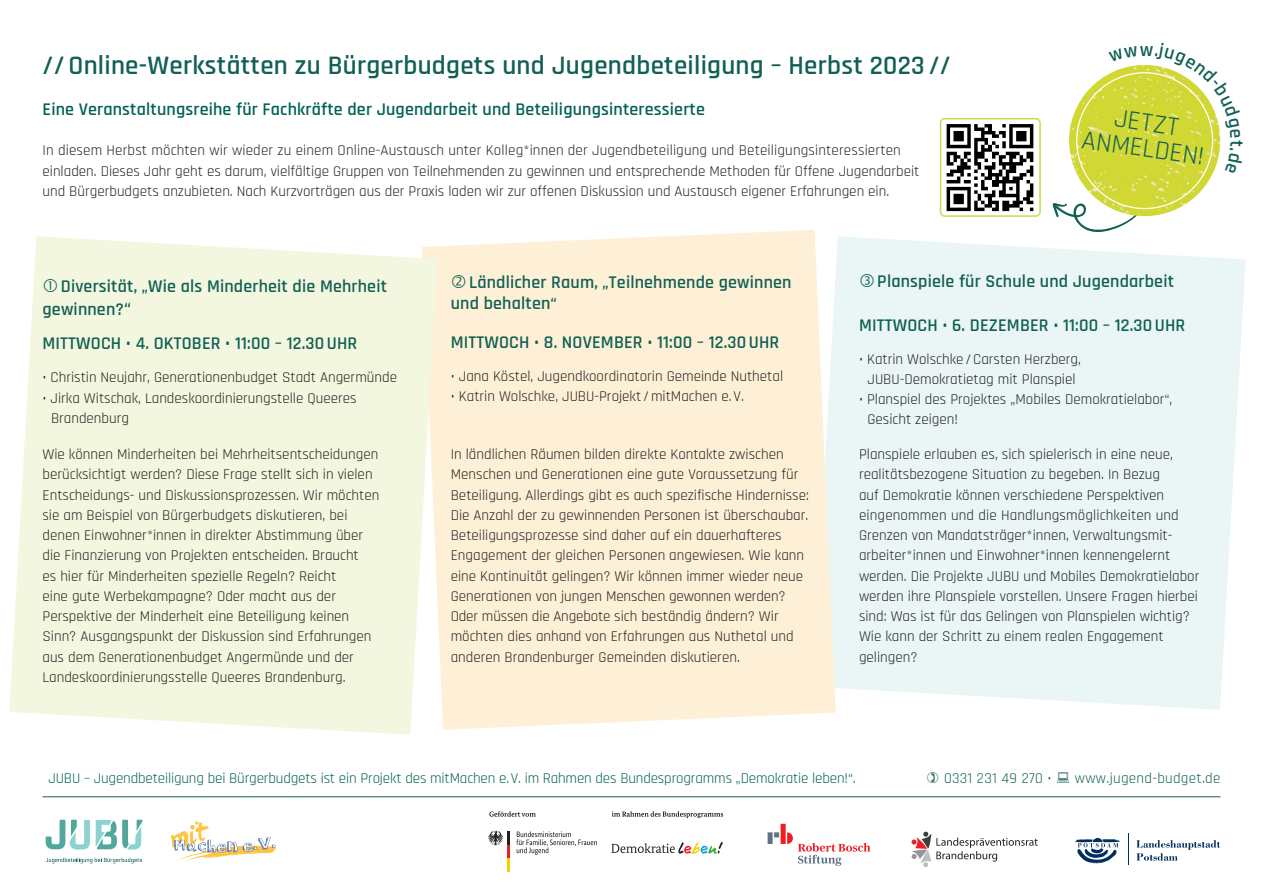
<style>
.page{position:relative;width:1263px;height:893px;background:#fff}
.page>*{position:absolute;margin:0;border:0;box-sizing:border-box;transform-origin:0 0}
.t1{font:600 27px "Rajdhani";letter-spacing:.01em;color:#116054}
.t2{font:26.85px/25.7px "Rajdhani";color:#116054;text-align:center}
.t3{font:600 19.5px "Rajdhani";color:#116054}
.t4{font:600 18px/23.4px "Rajdhani";letter-spacing:.01em;color:#116054}
.t5{font:600 18px "Rajdhani";letter-spacing:.01em;color:#006253}
.t6{font:15px/20.2px "Rajdhani";color:#231f20}
.t7{font:15px "Rajdhani";letter-spacing:-.01em;color:#006253}
.t8{font:15px "Rajdhani";letter-spacing:.02em;color:#116054}
.s1{font-size:19.5px}
</style>
<div class="page">
<svg style="left:488px;top:831px;width:22px;height:40px"></svg>
<svg style="left:489px;top:811px;width:47px;height:6px"></svg>
<svg style="left:612px;top:811px;width:111px;height:7px"></svg>
<svg style="left:516px;top:831px;width:81px;height:24px"></svg>
<svg style="left:611px;top:842px;width:112px;height:12px"></svg>
<svg style="left:767px;top:824px;width:103px;height:42px"></svg>
<svg style="left:911px;top:832px;width:127px;height:35px"></svg>
<hr style="left:1128px;top:833px;width:1px;height:32px;background:#002e5e">
<svg style="left:1136px;top:840px;width:83px;height:21px"></svg>
<svg style="left:1075px;top:837px;width:45px;height:26px"></svg>
<hr style="left:43px;top:796px;width:1177px;height:1px;background:#116054">
<svg style="left:46px;top:858px;width:96px;height:5px"></svg>
<svg style="left:96px;top:820px;width:46px;height:29px"></svg>
<svg style="left:46px;top:820px;width:44px;height:29px"></svg>
<img style="left:170px;top:821px;width:106px;height:40px">
<img style="left:946px;top:124px;width:88px;height:88px">
<div style="left:940px;top:118px;width:101px;height:99px;border:2px solid #c8db4a;border-radius:4px"></div>
<svg style="left:836px;top:236px;width:410px;height:474px;background:#ebf6f5"></svg>
<div style="left:437px;top:230px;width:399px;height:500px;background:#fdf0d6"></div>
<svg style="left:9px;top:236px;width:428px;height:499px;background:#f4f7e2"></svg>
<svg style="left:44px;top:278px;width:33px;height:15px"></svg>
<svg style="left:452px;top:274px;width:13px;height:13px"></svg>
<svg style="left:860px;top:274px;width:13px;height:13px"></svg>
<svg style="left:1052px;top:64px;width:169px;height:168px"></svg>
<h1 class="t1" style="left:43px;top:50px;width:910px">// Online-Werkstätten zu Bürgerbudgets und Jugendbeteiligung – Herbst 2023 //</h1>
<p class="t5" style="left:43px;top:98px;width:664px">Eine Veranstaltungsreihe für Fachkräfte der Jugendarbeit und Beteiligungsinteressierte</p>
<p class="t6" style="left:43px;top:141px;width:878px">In diesem Herbst möchten wir wieder zu einem Online-Austausch unter Kolleg*innen der Jugendbeteiligung und Beteiligungsinteressierten einladen. Dieses Jahr geht es darum, vielfältige Gruppen von Teilnehmenden zu gewinnen und entsprechende Methoden für Offene Jugendarbeit und Bürgerbudgets anzubieten. Nach Kurzvorträgen aus der Praxis laden wir zur offenen Diskussion und Austausch eigener Erfahrungen ein.</p>
<h3 class="t3" style="left:1140px;top:38px;width:15px">w</h3>
<h2 class="t2" style="left:1087px;top:102px;width:125px;rotate:8deg">JETZT<br>ANMELDEN!</h2>
<p class="t4" style="left:43px;top:275px;width:346px;text-indent:18px">Diversität, „Wie als Minderheit die Mehrheit gewinnen?<span class="s1">“</span></p>
<p class="t4" style="left:43px;top:333px;width:316px">MITTWOCH • 4. OKTOBER • 11:00 – 12.30 UHR</p>
<p class="t6" style="left:43px;top:368px;width:356px">• Christin Neujahr, Generationenbudget Stadt Angermünde</p>
<p class="t6" style="left:51px;top:388px;width:307px;text-indent:-9px">• Jirka Witschak, Landeskoordinierungstelle Queeres<br>Brandenburg</p>
<p class="t4" style="left:451px;top:271px;width:342px;line-height:21.6px;text-indent:18px">Ländlicher Raum, „Teilnehmende gewinnen und behalten“</p>
<p class="t4" style="left:451px;top:331px;width:330px">MITTWOCH • 8. NOVEMBER • 11:00 – 12.30 UHR</p>
<p class="t6" style="left:451px;top:366px;width:334px">• Jana Köstel, Jugendkoordinatorin Gemeinde Nuthetal</p>
<p class="t6" style="left:451px;top:387px;width:295px">• Katrin Wolschke, JUBU-Projekt/mitMachen e. V.</p>
<p class="t4" style="left:877px;top:270px;width:298px">Planspiele für Schule und Jugendarbeit</p>
<p class="t4" style="left:859px;top:314px;width:328px">MITTWOCH • 6. DEZEMBER • 11:00 – 12.30 UHR</p>
<p class="t6" style="left:859px;top:349px;width:224px;text-align:center">• Katrin Wolschke /Carsten Herzberg,<br>JUBU-Demokratietag mit Planspiel</p>
<p class="t6" style="left:867px;top:390px;width:306px;text-indent:-9px">• Planspiel des Projektes „Mobiles Demokratielabor“,<br>Gesicht zeigen!</p>
<p class="t6" style="left:43px;top:445px;width:338px">Wie können Minderheiten bei Mehrheitsentscheidungen berücksichtigt werden? Diese Frage stellt sich in vielen Entscheidungs- und Diskussionsprozessen. Wir möchten sie am Beispiel von Bürgerbudgets diskutieren, bei denen Einwohner*innen in direkter Abstimmung über die Finanzierung von Projekten entscheiden. Braucht<br>es hier für Minderheiten spezielle Regeln? Reicht<br>eine gute Werbekampagne? Oder macht aus der Perspektive der Minderheit eine Beteiligung keinen Sinn? Ausgangspunkt der Diskussion sind Erfahrungen aus dem Generationenbudget Angermünde und der Landeskoordinierungsstelle Queeres Brandenburg.</p>
<p class="t6" style="left:451px;top:445px;width:360px">In ländlichen Räumen bilden direkte Kontakte zwischen Menschen und Generationen eine gute Voraussetzung für Beteiligung. Allerdings gibt es auch spezifische Hindernisse:<br>Die Anzahl der zu gewinnenden Personen ist überschaubar.<br>Beteiligungsprozesse sind daher auf ein dauerhafteres Engagement der gleichen Personen angewiesen. Wie kann eine Kontinuität gelingen? Wir können immer wieder neue Generationen von jungen Menschen gewonnen werden?<br>Oder müssen die Angebote sich beständig ändern? Wir möchten dies anhand von Erfahrungen aus Nuthetal und anderen Brandenburger Gemeinden diskutieren.</p>
<p class="t6" style="left:859px;top:445px;width:342px">Planspiele erlauben es, sich spielerisch in eine neue, realitätsbezogene Situation zu begeben. In Bezug<br>auf Demokratie können verschiedene Perspektiven eingenommen und die Handlungsmöglichkeiten und Grenzen von Mandatsträger*innen, Verwaltungsmit&shy;arbeiter*innen und Einwohner*innen kennengelernt werden. Die Projekte JUBU und Mobiles Demokratielabor werden ihre Planspiele vorstellen. Unsere Fragen hierbei sind: Was ist für das Gelingen von Planspielen wichtig?<br>Wie kann der Schritt zu einem realen Engagement gelingen?</p>
<p class="t7" style="left:49px;top:769px;width:809px">JUBU – Jugendbeteiligung bei Bürgerbudgets ist ein Projekt des mitMachen e.V. im Rahmen des Bundesprogramms „Demokratie leben!“.</p>
<p class="t8" style="left:944px;top:769px;width:109px">0331 231 49 270 •</p>
<p class="t8" style="left:1075px;top:769px;width:147px">www.jugend-budget.de</p>
</div>
